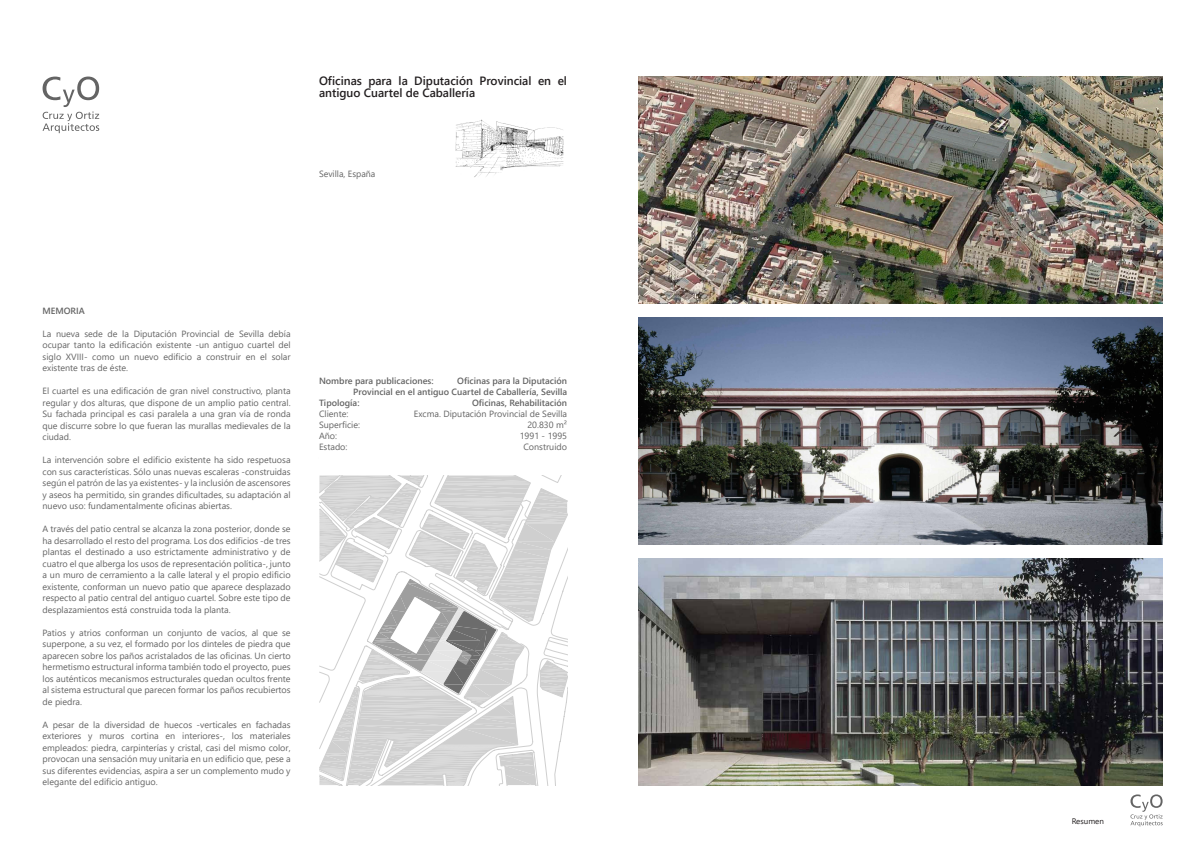
<style>
.page{position:relative;width:1191px;height:842px;background:#fff}
.page>*{position:absolute;margin:0;border:0;box-sizing:border-box;transform-origin:0 0}
.t1{font:600 12px/12px "Segoe UI";color:#231f20}
.t2{font:9px/11.5px "Segoe UI";color:#646464;text-align:justify}
.t3{font:600 9px/11px "Segoe UI";color:#646464;text-align:right}
.t4{font:8px "Segoe UI";color:#231f20}
</style>
<div class="page">
<svg style="left:319px;top:476px;width:248px;height:310px"></svg>
<img style="left:638px;top:77px;width:524px;height:226px">
<img style="left:638px;top:558px;width:524px;height:227px">
<img style="left:455px;top:119px;width:109px;height:58px">
<img style="left:638px;top:317px;width:524px;height:227px">
<svg style="left:43px;top:77px;width:56px;height:56px"></svg>
<svg style="left:1130px;top:794px;width:32px;height:32px"></svg>
<p class="t1" style="left:319px;top:74px;width:249px">Oficinas para la Diputación Provincial en el antiguo Cuartel de Caballería</p>
<p class="t2" style="left:319px;top:167px;width:58px">Sevilla, España</p>
<p class="t3" style="left:43px;top:304px;width:44px">MEMORIA</p>
<p class="t2" style="left:43px;top:327px;width:250px">La nueva sede de la Diputación Provincial de Sevilla debía ocupar tanto la edificación existente -un antiguo cuartel del siglo XVIII- como un nuevo edificio a construir en el solar existente tras de éste.</p>
<p class="t2" style="left:43px;top:384px;width:250px">El cuartel es una edificación de gran nivel constructivo, planta regular y dos alturas, que dispone de un amplio patio central.<br>Su fachada principal es casi paralela a una gran vía de ronda que discurre sobre lo que fueran las murallas medievales de la ciudad.</p>
<p class="t2" style="left:43px;top:453px;width:250px">La intervención sobre el edificio existente ha sido respetuosa con sus características. Sólo unas nuevas escaleras -construidas según el patrón de las ya existentes- y la inclusión de ascensores y aseos ha permitido, sin grandes dificultades, su adaptación al nuevo uso: fundamentalmente oficinas abiertas.</p>
<p class="t2" style="left:43px;top:522px;width:250px">A través del patio central se alcanza la zona posterior, donde se ha desarrollado el resto del programa. Los dos edificios -de tres plantas el destinado a uso estrictamente administrativo y de cuatro el que alberga los usos de representación política-, junto a un muro de cerramiento a la calle lateral y el propio edificio existente, conforman un nuevo patio que aparece desplazado respecto al patio central del antiguo cuartel. Sobre este tipo de desplazamientos está construida toda la planta.</p>
<p class="t2" style="left:43px;top:626px;width:250px">Patios y atrios conforman un conjunto de vacíos, al que se superpone, a su vez, el formado por los dinteles de piedra que aparecen sobre los paños acristalados de las oficinas. Un cierto hermetismo estructural informa también todo el proyecto, pues los auténticos mecanismos estructurales quedan ocultos frente al sistema estructural que parecen formar los paños recubiertos de piedra.</p>
<p class="t2" style="left:43px;top:718px;width:250px">A pesar de la diversidad de huecos -verticales en fachadas exteriores y muros cortina en interiores-, los materiales empleados: piedra, carpinterías y cristal, casi del mismo color, provocan una sensación muy unitaria en un edificio que, pese a sus diferentes evidencias, aspira a ser un complemento mudo y elegante del edificio antiguo.</p>
<p class="t3" style="left:353px;top:374px;width:215px">Oficinas para la Diputación<br>Provincial en el antiguo Cuartel de Caballería, Sevilla</p>
<p class="t3" style="left:319px;top:396px;width:42px">Tipología:</p>
<p class="t3" style="left:472px;top:396px;width:97px">Oficinas, Rehabilitación</p>
<p class="t2" style="left:319px;top:407px;width:31px">Cliente:</p>
<p class="t2" style="left:414px;top:407px;width:155px">Excma. Diputación Provincial de Sevilla</p>
<p class="t2" style="left:319px;top:419px;width:42px">Superficie:</p>
<p class="t2" style="left:527px;top:419px;width:41px">20.830 m²</p>
<p class="t2" style="left:319px;top:430px;width:20px">Año:</p>
<p class="t2" style="left:520px;top:430px;width:49px">1991 - 1995</p>
<p class="t2" style="left:319px;top:441px;width:30px">Estado:</p>
<p class="t2" style="left:523px;top:441px;width:45px">Construido</p>
<p class="t3" style="left:319px;top:374px;width:116px">Nombre para publicaciones:</p>
<p class="t4" style="left:1071px;top:814px;width:34px">Resumen</p>
</div>
